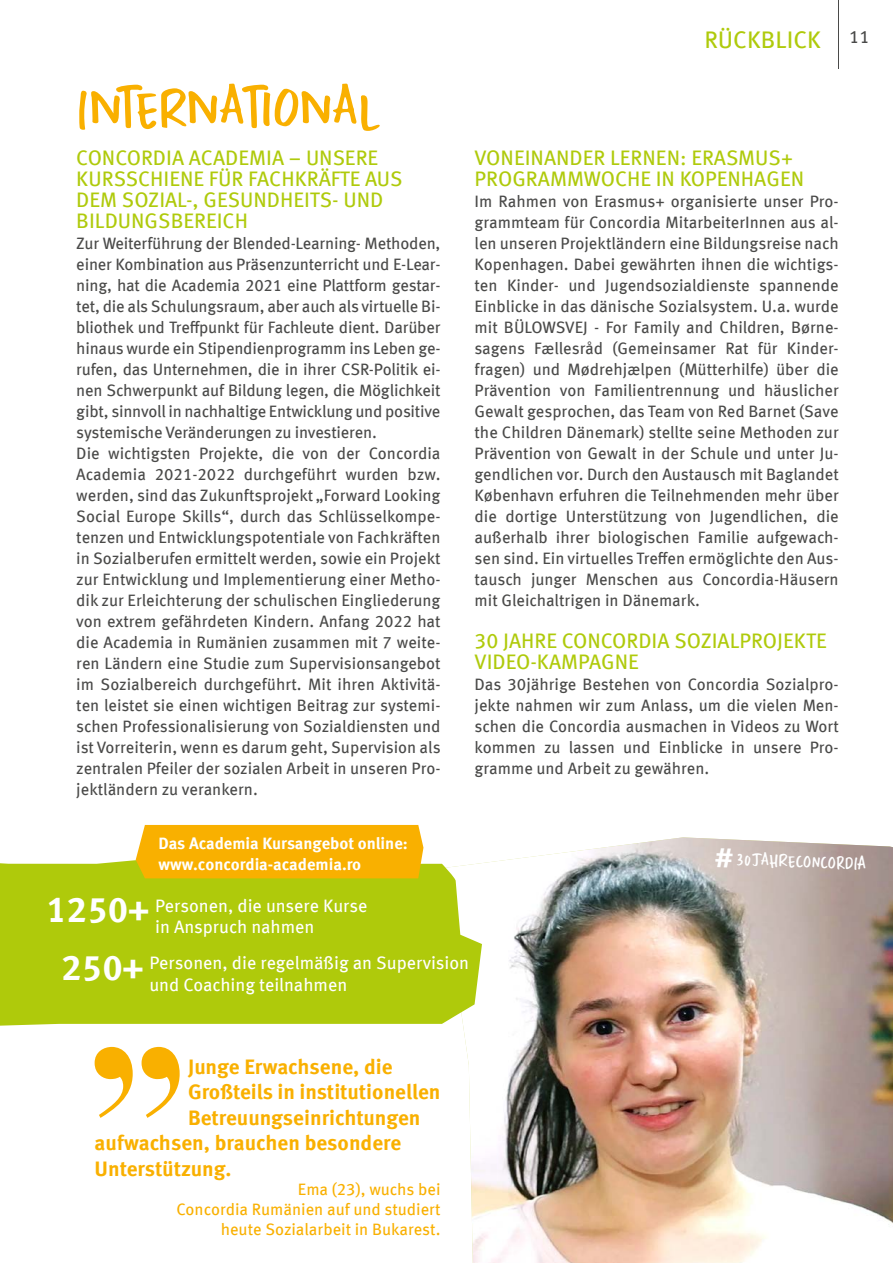
<style>
.page{position:relative;width:893px;height:1263px;background:#fff}
.page>*{position:absolute;margin:0;border:0;box-sizing:border-box;transform-origin:0 0}
.t1{font:75px "Home Education DEMO";letter-spacing:-.025em;color:#f9b000}
.t2{font:24px "Home Education DEMO";color:#fff}
.t3{font:24px "Meta OFC";color:#afca0b}
.t4{font:21px/21px "Meta OFC";color:#afca0b}
.t5{font:700 21px "Meta OFC";color:#f9b000}
.t6{font:18px/21.6px "Meta OFC";color:#fff}
.t7{font:18px "Meta OFC";color:#4a4a49}
.t8{font:16.5px/21px "Meta OFC";letter-spacing:-.005em;color:#4a4a49;text-align:justify}
.t9{font:16.5px/19.8px "Meta OFC";color:#f9b000;text-align:right}
.t10{font:700 16.5px/21px "Meta OFC";color:#fff}
.s1{font-family:"Meta OFC";font-weight:700;font-size:27px}
.s2{font-weight:700;font-size:36px}
</style>
<div class="page">
<hr style="left:838px;top:0;width:1px;height:69px;background:#4a4a49">
<img style="left:463px;top:837px;width:430px;height:426px">
<svg style="left:95px;top:1047px;width:85px;height:71px"></svg>
<svg style="left:0;top:854px;width:482px;height:172px;background:#b4cd1c"></svg>
<div style="left:136px;top:825px;width:287px;height:53px;background:#f9b000"></div>
<h1 class="t1" style="left:77px;top:70px;width:307px">International</h1>
<p class="t4" style="left:76px;top:147px;width:328px">CONCORDIA ACADEMIA – UNSERE<br>KURSSCHIENE FÜR FACHKRÄFTE AUS<br>DEM SOZIAL-, GESUNDHEITS- UND<br>BILDUNGSBEREICH</p>
<p class="t8" style="left:76px;top:232px;width:366px;text-align:left">Zur Weiterführung der Blended-Learning- Methoden, einer Kombination aus Präsenzunterricht und E-Lear&shy;ning, hat die Academia 2021 eine Plattform gestar&shy;tet, die als Schulungsraum, aber auch als virtuelle Bi&shy;bliothek und Treffpunkt für Fachleute dient. Darüber hinaus wurde ein Stipendienprogramm ins Leben ge&shy;rufen, das Unternehmen, die in ihrer CSR-Politik ei&shy;nen Schwerpunkt auf Bildung legen, die Möglichkeit gibt, sinnvoll in nachhaltige Entwicklung und positive systemische Veränderungen zu investieren.<br>Die wichtigsten Projekte, die von der Concordia Academia 2021-2022 durchgeführt wurden bzw. werden, sind das Zukunftsprojekt „Forward Looking Social Europe Skills“, durch das Schlüsselkompe&shy;tenzen und Entwicklungspotentiale von Fachkräften in Sozialberufen ermittelt werden, sowie ein Projekt zur Entwicklung und Implementierung einer Metho&shy;dik zur Erleichterung der schulischen Eingliederung von extrem gefährdeten Kindern. Anfang 2022 hat die Academia in Rumänien zusammen mit 7 weite&shy;ren Ländern eine Studie zum Supervisionsangebot im Sozialbereich durchgeführt. Mit ihren Aktivitä&shy;ten leistet sie einen wichtigen Beitrag zur systemi&shy;schen Professionalisierung von Sozialdiensten und ist Vorreiterin, wenn es darum geht, Supervision als zentralen Pfeiler der sozialen Arbeit in unseren Pro&shy;jektländern zu verankern.</p>
<h2 class="t3" style="left:704px;top:25px;width:118px">RÜCKBLICK</h2>
<p class="t7" style="left:849px;top:26px;width:22px">11</p>
<p class="t4" style="left:475px;top:147px;width:331px">VONEINANDER LERNEN: ERASMUS+<br>PROGRAMMWOCHE IN KOPENHAGEN</p>
<p class="t8" style="left:475px;top:190px;width:366px">Im Rahmen von Erasmus+ organisierte unser Pro&shy;grammteam für Concordia MitarbeiterInnen aus al&shy;len unseren Projektländern eine Bildungsreise nach Kopenhagen. Dabei gewährten ihnen die wichtigs&shy;ten Kinder- und Jugendsozialdienste spannende Einblicke in das dänische Sozialsystem. U.a. wurde mit BÜLOWSVEJ - For Family and Children, Børne&shy;sagens Fællesråd (Gemeinsamer Rat für Kinder&shy;fragen) und Mødrehjælpen (Mütterhilfe) über die Prävention von Familientrennung und häuslicher Gewalt gesprochen, das Team von Red Barnet (Save the Children Dänemark) stellte seine Methoden zur Prävention von Gewalt in der Schule und unter Ju&shy;gendlichen vor. Durch den Austausch mit Baglandet København erfuhren die Teilnehmenden mehr über die dortige Unterstützung von Jugendlichen, die außerhalb ihrer biologischen Familie aufgewach&shy;sen sind. Ein virtuelles Treffen ermöglichte den Aus&shy;tausch junger Menschen aus Concordia-Häusern mit Gleichaltrigen in Dänemark.</p>
<p class="t4" style="left:475px;top:630px;width:354px">30 JAHRE CONCORDIA SOZIALPROJEKTE<br>VIDEO-KAMPAGNE</p>
<p class="t8" style="left:475px;top:673px;width:366px">Das 30jährige Bestehen von Concordia Sozialpro&shy;jekte nahmen wir zum Anlass, um die vielen Men&shy;schen die Concordia ausmachen in Videos zu Wort kommen zu lassen und Einblicke in unsere Pro&shy;gramme und Arbeit zu gewähren.</p>
<p class="t10" style="left:158px;top:833px;width:251px">Das Academia Kursangebot online: www.concordia-academia.ro</p>
<h2 class="t2" style="left:715px;top:846px;width:153px;rotate:2deg"><span class="s1">#</span>30JahreCONCORDIA</h2>
<p class="t6" style="left:155px;top:895px;width:214px;text-indent:-109px"><span class="s2">1250+</span> Personen, die unsere Kurse in Anspruch nahmen</p>
<p class="t6" style="left:150px;top:952px;width:321px;text-indent:-88px"><span class="s2">250+</span> Personen, die regelmäßig an Supervision und Coaching teilnahmen</p>
<p class="t5" style="left:188px;top:1053px;width:206px">Junge Erwachsene, die</p>
<p class="t5" style="left:188px;top:1078px;width:254px">Großteils in institutionellen</p>
<p class="t5" style="left:188px;top:1104px;width:234px">Betreuungseinrichtungen</p>
<p class="t5" style="left:95px;top:1129px;width:308px">aufwachsen, brauchen besondere</p>
<p class="t5" style="left:95px;top:1155px;width:138px">Unterstützung.</p>
<p class="t9" style="left:177px;top:1180px;width:266px">Ema (23), wuchs bei<br>Concordia Rumänien auf und studiert heute Sozialarbeit in Bukarest.</p>
</div>
